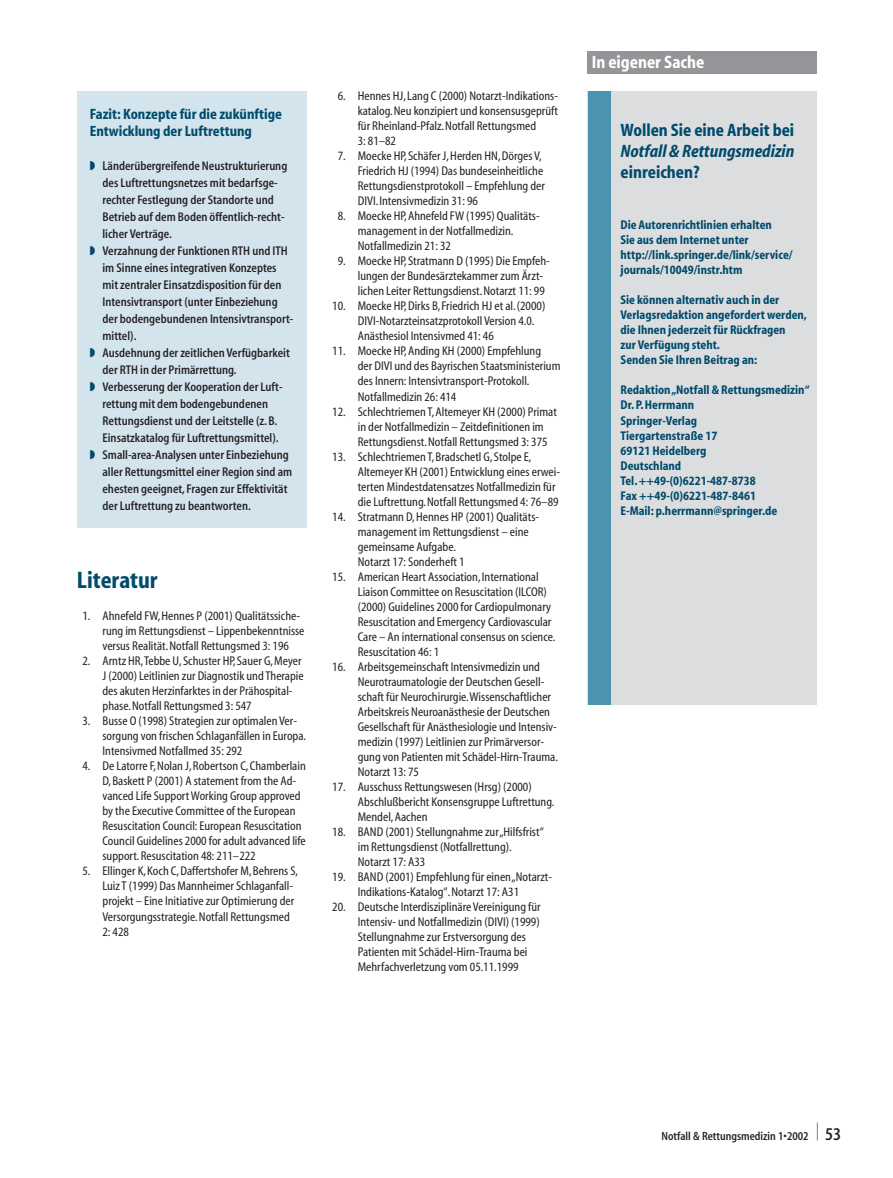
<style>
.page{position:relative;width:893px;height:1178px;background:#fff}
.page>*{position:absolute;margin:0;border:0;box-sizing:border-box;transform-origin:0 0}
.t1{font:700 condensed 24px "S Myriad";color:#004b6c}
.t2{font:700 condensed 18px "S Myriad";color:#004b6c}
.t3{font:italic 700 condensed 18px "S Myriad";color:#004b6c}
.t4{font:700 condensed 18px "S Myriad";color:#fff}
.t5{font:700 condensed 15px/17px "S Myriad";color:#004b6c}
.t6{font:condensed 12.75px/15px "S Myriad";color:#231f20}
.t7{font:600 condensed 12.75px "S Myriad";color:#231f20}
.t8{font:700 condensed 12.75px/15px "S Myriad";color:#004b6c}
.t9{font:600 condensed 12px "S Myriad";color:#231f20}
.s1{color:#004b6c}
.s2{font-size:18px}
</style>
<div class="page">
<div style="left:587px;top:91px;width:230px;height:614px;background:#dcdddf"></div>
<div style="left:77px;top:91px;width:230px;height:436px;background:#d3e4ed"></div>
<div style="left:587px;top:91px;width:23px;height:614px;background:#4b94b0"></div>
<div style="left:587px;top:51px;width:230px;height:23px;background:#939598"></div>
<p class="t5" style="left:90px;top:107px;width:194px">Fazit: Konzepte für die zukünftige<br>Entwicklung der Luftrettung</p>
<p class="t7" style="left:90px;top:161px;width:199px"><span class="s1">◗</span> Länderübergreifende Neustrukturierung</p>
<p class="t7" style="left:102px;top:178px;width:177px">des Luftrettungsnetzes mit bedarfsge-</p>
<p class="t7" style="left:102px;top:195px;width:173px">rechter Festlegung der Standorte und</p>
<p class="t7" style="left:102px;top:212px;width:184px">Betrieb auf dem Boden öffentlich-recht-</p>
<p class="t7" style="left:102px;top:229px;width:71px">licher Verträge.</p>
<p class="t7" style="left:90px;top:246px;width:199px"><span class="s1">◗</span> Verzahnung der Funktionen RTH und ITH</p>
<p class="t7" style="left:102px;top:263px;width:176px">im Sinne eines integrativen Konzeptes</p>
<p class="t7" style="left:102px;top:280px;width:180px">mit zentraler Einsatzdisposition für den</p>
<p class="t7" style="left:102px;top:297px;width:177px">Intensivtransport (unter Einbeziehung</p>
<p class="t7" style="left:102px;top:314px;width:192px">der bodengebundenen Intensivtransport-</p>
<p class="t7" style="left:102px;top:331px;width:35px">mittel).</p>
<p class="t7" style="left:90px;top:348px;width:202px"><span class="s1">◗</span> Ausdehnung der zeitlichen Verfügbarkeit</p>
<p class="t7" style="left:102px;top:365px;width:136px">der RTH in der Primärrettung.</p>
<p class="t7" style="left:90px;top:382px;width:194px"><span class="s1">◗</span> Verbesserung der Kooperation der Luft-</p>
<p class="t7" style="left:102px;top:399px;width:167px">rettung mit dem bodengebundenen</p>
<p class="t7" style="left:102px;top:416px;width:176px">Rettungsdienst und der Leitstelle (z.B.</p>
<p class="t7" style="left:102px;top:433px;width:177px">Einsatzkatalog für Luftrettungsmittel).</p>
<p class="t7" style="left:90px;top:450px;width:201px"><span class="s1">◗</span> Small-area-Analysen unter Einbeziehung</p>
<p class="t7" style="left:102px;top:467px;width:191px">aller Rettungsmittel einer Region sind am</p>
<p class="t7" style="left:102px;top:484px;width:186px">ehesten geeignet, Fragen zur Effektivität</p>
<p class="t7" style="left:102px;top:501px;width:150px">der Luftrettung zu beantworten.</p>
<h1 class="t1" style="left:77px;top:571px;width:82px">Literatur</h1>
<p class="t6" style="left:102px;top:608px;width:203px;text-indent:-20px">1. Ahnefeld FW,Hennes P (2001) Qualitätssiche&shy;rung im Rettungsdienst – Lippenbekenntnisse versus Realität.Notfall Rettungsmed 3: 196</p>
<p class="t6" style="left:102px;top:653px;width:203px;text-indent:-20px">2. Arntz HR,Tebbe U,Schuster HP,Sauer G,Meyer J (2000) Leitlinien zur Diagnostik und Therapie des akuten Herzinfarktes in der Prähospital&shy;phase.Notfall Rettungsmed 3: 547</p>
<p class="t6" style="left:102px;top:713px;width:205px;text-indent:-20px">3. Busse O (1998) Strategien zur optimalen Ver&shy;sorgung von frischen Schlaganfällen in Europa.<br>Intensivmed Notfallmed 35: 292</p>
<p class="t6" style="left:102px;top:758px;width:205px;text-indent:-20px">4. De Latorre F,Nolan J,Robertson C,Chamberlain D,Baskett P (2001) A statement from the Ad&shy;vanced Life Support Working Group approved by the Executive Committee of the European Resuscitation Council: European Resuscitation Council Guidelines 2000 for adult advanced life support.Resuscitation 48: 211–222</p>
<p class="t6" style="left:102px;top:863px;width:197px;text-indent:-20px">5. Ellinger K,Koch C,Daffertshofer M,Behrens S, Luiz T (1999) Das Mannheimer Schlaganfall&shy;projekt – Eine Initiative zur Optimierung der Versorgungsstrategie.Notfall Rettungsmed 2: 428</p>
<p class="t6" style="left:358px;top:88px;width:202px;text-indent:-20px">6. Hennes HJ,Lang C (2000) Notarzt-Indikations&shy;katalog.Neu konzipiert und konsensusgeprüft für Rheinland-Pfalz.Notfall Rettungsmed<br>3: 81–82</p>
<p class="t6" style="left:358px;top:148px;width:188px;text-indent:-20px">7. Moecke HP,Schäfer J,Herden HN,Dörges V, Friedrich HJ (1994) Das bundeseinheitliche Rettungsdienstprotokoll – Empfehlung der DIVI.Intensivmedizin 31: 96</p>
<p class="t6" style="left:358px;top:208px;width:183px;text-indent:-20px">8. Moecke HP,Ahnefeld FW (1995) Qualitäts&shy;management in der Notfallmedizin.<br>Notfallmedizin 21: 32</p>
<p class="t6" style="left:358px;top:253px;width:194px;text-indent:-20px">9. Moecke HP,Stratmann D (1995) Die Empfeh&shy;lungen der Bundesärztekammer zum Ärzt&shy;lichen Leiter Rettungsdienst.Notarzt 11: 99</p>
<p class="t6" style="left:358px;top:298px;width:189px;text-indent:-26px">10. Moecke HP,Dirks B,Friedrich HJ et al.(2000)<br>DIVI-Notarzteinsatzprotokoll Version 4.0.<br>Anästhesiol Intensivmed 41: 46</p>
<p class="t6" style="left:358px;top:343px;width:204px;text-indent:-26px">11. Moecke HP,Anding KH (2000) Empfehlung<br>der DIVI und des Bayrischen Staatsministerium des Innern: Intensivtransport-Protokoll.<br>Notfallmedizin 26: 414</p>
<p class="t6" style="left:358px;top:403px;width:201px;text-indent:-26px">12. Schlechtriemen T,Altemeyer KH (2000) Primat in der Notfallmedizin – Zeitdefinitionen im<br>Rettungsdienst.Notfall Rettungsmed 3: 375</p>
<p class="t6" style="left:358px;top:448px;width:204px;text-indent:-26px">13. Schlechtriemen T,Bradschetl G,Stolpe E, Altemeyer KH (2001) Entwicklung eines erwei&shy;terten Mindestdatensatzes Notfallmedizin für die Luftrettung.Notfall Rettungsmed 4: 76–89</p>
<p class="t6" style="left:358px;top:508px;width:183px;text-indent:-26px">14. Stratmann D,Hennes HP (2001) Qualitäts&shy;management im Rettungsdienst – eine gemeinsame Aufgabe.<br>Notarzt 17: Sonderheft 1</p>
<p class="t6" style="left:358px;top:568px;width:199px;text-indent:-26px">15. American Heart Association,International Liaison Committee on Resuscitation (ILCOR) (2000) Guidelines 2000 for Cardiopulmonary Resuscitation and Emergency Cardiovascular Care – An international consensus on science.<br>Resuscitation 46: 1</p>
<p class="t6" style="left:358px;top:658px;width:201px;text-indent:-26px">16. Arbeitsgemeinschaft Intensivmedizin und Neurotraumatologie der Deutschen Gesell&shy;schaft für Neurochirurgie.Wissenschaftlicher Arbeitskreis Neuroanästhesie der Deutschen Gesellschaft für Anästhesiologie und Intensiv&shy;medizin (1997) Leitlinien zur Primärversor&shy;gung von Patienten mit Schädel-Hirn-Trauma.<br>Notarzt 13: 75</p>
<p class="t6" style="left:358px;top:778px;width:198px;text-indent:-26px">17. Ausschuss Rettungswesen (Hrsg) (2000)<br>Abschlußbericht Konsensgruppe Luftrettung.<br>Mendel,Aachen</p>
<p class="t6" style="left:358px;top:823px;width:187px;text-indent:-26px">18. BAND (2001) Stellungnahme zur „Hilfsfrist“ im Rettungsdienst (Notfallrettung).<br>Notarzt 17: A33</p>
<p class="t6" style="left:332px;top:868px;width:221px;text-align:center">19. BAND (2001) Empfehlung für einen „Notarzt-<br>Indikations-Katalog“.Notarzt 17: A31</p>
<p class="t6" style="left:358px;top:898px;width:184px;text-indent:-26px">20. Deutsche Interdisziplinäre Vereinigung für Intensiv- und Notfallmedizin (DIVI) (1999)<br>Stellungnahme zur Erstversorgung des Patienten mit Schädel-Hirn-Trauma bei Mehrfachverletzung vom 05.11.1999</p>
<h2 class="t4" style="left:591px;top:55px;width:114px">In eigener Sache</h2>
<h2 class="t2" style="left:620px;top:124px;width:175px">Wollen Sie eine Arbeit bei</h2>
<h2 class="t3" style="left:620px;top:145px;width:175px">Notfall &amp; Rettungsmedizin</h2>
<h2 class="t2" style="left:620px;top:166px;width:81px">einreichen?</h2>
<p class="t8" style="left:620px;top:219px;width:174px">Die Autorenrichtlinien erhalten<br>Sie aus dem Internet unter http://link.springer.de/link/service/ journals/10049/instr.htm</p>
<p class="t8" style="left:620px;top:294px;width:188px">Sie können alternativ auch in der<br>Verlagsredaktion angefordert werden, die Ihnen jederzeit für Rückfragen<br>zur Verfügung steht.<br>Senden Sie Ihren Beitrag an:</p>
<p class="t8" style="left:620px;top:384px;width:190px">Redaktion „Notfall &amp; Rettungsmedizin“<br>Dr. P. Herrmann<br>Springer-Verlag<br>Tiergartenstraße 17<br>69121 Heidelberg<br>Deutschland<br>Tel. ++49-(0)6221-487-8738<br>Fax ++49-(0)6221-487-8461<br>E-Mail: p.herrmann@springer.de</p>
<p class="t9" style="left:661px;top:1131px;width:181px">Notfall &amp; Rettungsmedizin 1•2002 <sup>|</sup> <span class="s2">53</span></p>
</div>
